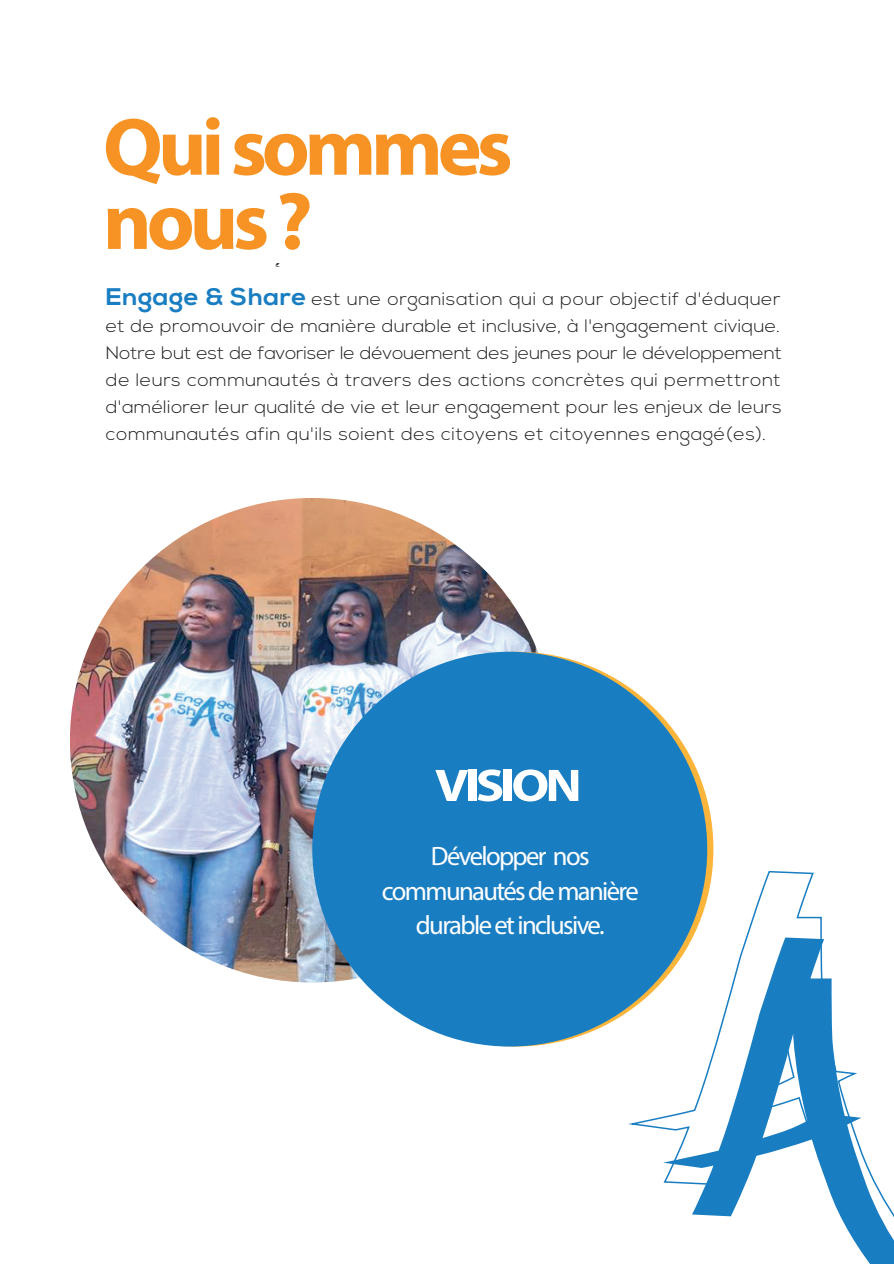
<style>
.page{position:relative;width:894px;height:1264px;background:#fff}
.page>*{position:absolute;margin:0;border:0;box-sizing:border-box;transform-origin:0 0}
.t1{font:264.15px "Amburegul";color:#197dc2}
.t2{font:700 81.9px/74.1px "Myriad Pro";letter-spacing:-.06em;color:#f69324}
.t3{font:700 46.05px "Myriad Pro";letter-spacing:-.075em;color:#fff;scale:1.15 1}
.t4{font:26.55px/34.2px "Myriad Pro";letter-spacing:-.06em;color:#fff;text-align:center}
.t5{font:300 18px/27px "Nexa";letter-spacing:.02em;color:#231f20;text-align:justify;scale:1.07 1}
.t6{font:18px "Arial Rounded MT Bold";color:#231f20}
.s1{font-weight:700;font-size:24px;color:#197dc2}
</style>
<div class="page">
<img style="left:70px;top:498px;width:484px;height:484px;border-radius:242px">
<div style="left:312px;top:651px;width:395px;height:395px;background:#197dc2;border-radius:50%"></div>
<svg style="left:623px;top:869px;width:270px;height:384px"></svg>
<h2 class="t2" style="left:103px;top:107px;width:411px">Qui sommes nous ?</h2>
<p class="t6" style="left:272px;top:259px;width:12px">é</p>
<p class="t5" style="left:106px;top:286px;width:633px"><span class="s1">Engage &amp; Share</span> est une organisation qui a pour objectif d'éduquer et de promouvoir de manière durable et inclusive, à l'engagement civique.<br>Notre but est de favoriser le dévouement des jeunes pour le développement de leurs communautés à travers des actions concrètes qui permettront d'améliorer leur qualité de vie et leur engagement pour les enjeux de leurs communautés afin qu'ils soient des citoyens et citoyennes engagé(es).</p>
<h3 class="t3" style="left:435px;top:755px;width:129px">VISION</h3>
<h3 class="t4" style="left:381px;top:839px;width:258px">Développer nos communautés de manière durable et inclusive.</h3>
<h1 class="t1" style="left:700px;top:973px;width:190px">A</h1>
</div>
